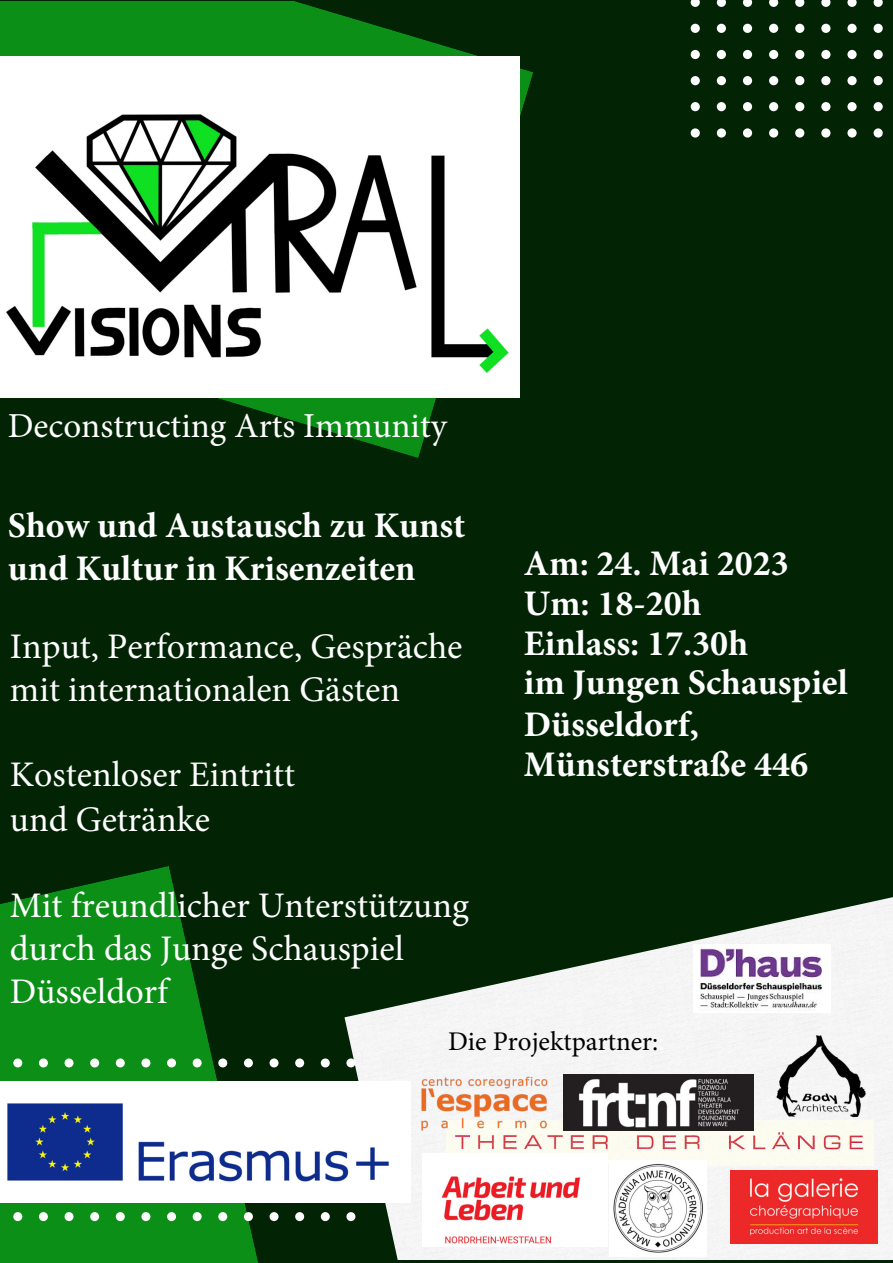
<style>
.page{position:relative;width:893px;height:1263px;background:#022405}
.page>*{position:absolute;margin:0;border:0;box-sizing:border-box;transform-origin:0 0}
.t1{font:36px/43.1px "Minion Pro";color:#fff}
.t2{font:700 36px/40.2px "Minion Pro";color:#fff}
.t3{font:35.1px "Minion Pro";color:#fff}
.t4{font:27px "Minion Pro";color:#000}
.s1{color:#fff}
</style>
<div class="page">
<svg style="left:0;top:1px;width:533px;height:457px"></svg>
<img style="left:344px;top:897px;width:549px;height:362px">
<svg style="left:0;top:866px;width:283px;height:397px;fill:#0c8f17"></svg>
<div style="left:13px;top:1058px;width:9px;height:9px;background:#fff;border-radius:50%"></div>
<div style="left:39px;top:1058px;width:9px;height:9px;background:#fff;border-radius:50%"></div>
<div style="left:65px;top:1058px;width:9px;height:9px;background:#fff;border-radius:50%"></div>
<div style="left:90px;top:1058px;width:9px;height:9px;background:#fff;border-radius:50%"></div>
<div style="left:116px;top:1058px;width:9px;height:9px;background:#fff;border-radius:50%"></div>
<div style="left:141px;top:1058px;width:9px;height:9px;background:#fff;border-radius:50%"></div>
<div style="left:167px;top:1058px;width:9px;height:9px;background:#fff;border-radius:50%"></div>
<div style="left:13px;top:1212px;width:9px;height:9px;background:#fff;border-radius:50%"></div>
<div style="left:39px;top:1212px;width:9px;height:9px;background:#fff;border-radius:50%"></div>
<div style="left:65px;top:1212px;width:9px;height:9px;background:#fff;border-radius:50%"></div>
<div style="left:90px;top:1212px;width:9px;height:9px;background:#fff;border-radius:50%"></div>
<div style="left:116px;top:1212px;width:9px;height:9px;background:#fff;border-radius:50%"></div>
<div style="left:141px;top:1212px;width:9px;height:9px;background:#fff;border-radius:50%"></div>
<div style="left:167px;top:1212px;width:9px;height:9px;background:#fff;border-radius:50%"></div>
<div style="left:193px;top:1058px;width:9px;height:9px;background:#fff;border-radius:50%"></div>
<div style="left:218px;top:1058px;width:9px;height:9px;background:#fff;border-radius:50%"></div>
<div style="left:244px;top:1058px;width:9px;height:9px;background:#fff;border-radius:50%"></div>
<div style="left:269px;top:1058px;width:9px;height:9px;background:#fff;border-radius:50%"></div>
<div style="left:295px;top:1058px;width:9px;height:9px;background:#fff;border-radius:50%"></div>
<div style="left:321px;top:1058px;width:9px;height:9px;background:#fff;border-radius:50%"></div>
<div style="left:346px;top:1058px;width:9px;height:9px;background:#fff;border-radius:50%"></div>
<div style="left:193px;top:1212px;width:9px;height:9px;background:#fff;border-radius:50%"></div>
<div style="left:218px;top:1212px;width:9px;height:9px;background:#fff;border-radius:50%"></div>
<div style="left:244px;top:1212px;width:9px;height:9px;background:#fff;border-radius:50%"></div>
<div style="left:269px;top:1212px;width:9px;height:9px;background:#fff;border-radius:50%"></div>
<div style="left:295px;top:1212px;width:9px;height:9px;background:#fff;border-radius:50%"></div>
<div style="left:321px;top:1212px;width:9px;height:9px;background:#fff;border-radius:50%"></div>
<div style="left:346px;top:1212px;width:9px;height:9px;background:#fff;border-radius:50%"></div>
<svg style="left:690px;top:0;width:10px;height:7px"></svg>
<svg style="left:717px;top:0;width:9px;height:7px"></svg>
<svg style="left:743px;top:0;width:9px;height:7px"></svg>
<svg style="left:769px;top:0;width:9px;height:7px"></svg>
<svg style="left:795px;top:0;width:9px;height:7px"></svg>
<svg style="left:821px;top:0;width:9px;height:7px"></svg>
<svg style="left:847px;top:0;width:9px;height:7px"></svg>
<div style="left:690px;top:24px;width:10px;height:9px;background:#fff;border-radius:50%"></div>
<div style="left:717px;top:24px;width:9px;height:9px;background:#fff;border-radius:50%"></div>
<div style="left:743px;top:24px;width:9px;height:9px;background:#fff;border-radius:50%"></div>
<div style="left:769px;top:24px;width:9px;height:9px;background:#fff;border-radius:50%"></div>
<div style="left:795px;top:24px;width:9px;height:9px;background:#fff;border-radius:50%"></div>
<div style="left:821px;top:24px;width:9px;height:9px;background:#fff;border-radius:50%"></div>
<div style="left:847px;top:24px;width:9px;height:9px;background:#fff;border-radius:50%"></div>
<div style="left:690px;top:50px;width:10px;height:9px;background:#fff;border-radius:50%"></div>
<div style="left:717px;top:50px;width:9px;height:9px;background:#fff;border-radius:50%"></div>
<div style="left:743px;top:50px;width:9px;height:9px;background:#fff;border-radius:50%"></div>
<div style="left:769px;top:50px;width:9px;height:9px;background:#fff;border-radius:50%"></div>
<div style="left:795px;top:50px;width:9px;height:9px;background:#fff;border-radius:50%"></div>
<div style="left:821px;top:50px;width:9px;height:9px;background:#fff;border-radius:50%"></div>
<div style="left:847px;top:50px;width:9px;height:9px;background:#fff;border-radius:50%"></div>
<div style="left:690px;top:76px;width:10px;height:9px;background:#fff;border-radius:50%"></div>
<div style="left:717px;top:76px;width:9px;height:9px;background:#fff;border-radius:50%"></div>
<div style="left:743px;top:76px;width:9px;height:9px;background:#fff;border-radius:50%"></div>
<div style="left:769px;top:76px;width:9px;height:9px;background:#fff;border-radius:50%"></div>
<div style="left:795px;top:76px;width:9px;height:9px;background:#fff;border-radius:50%"></div>
<div style="left:821px;top:76px;width:9px;height:9px;background:#fff;border-radius:50%"></div>
<div style="left:847px;top:76px;width:9px;height:9px;background:#fff;border-radius:50%"></div>
<div style="left:690px;top:102px;width:10px;height:9px;background:#fff;border-radius:50%"></div>
<div style="left:717px;top:102px;width:9px;height:9px;background:#fff;border-radius:50%"></div>
<div style="left:743px;top:102px;width:9px;height:9px;background:#fff;border-radius:50%"></div>
<div style="left:769px;top:102px;width:9px;height:9px;background:#fff;border-radius:50%"></div>
<div style="left:795px;top:102px;width:9px;height:9px;background:#fff;border-radius:50%"></div>
<div style="left:821px;top:102px;width:9px;height:9px;background:#fff;border-radius:50%"></div>
<div style="left:847px;top:102px;width:9px;height:9px;background:#fff;border-radius:50%"></div>
<svg style="left:690px;top:128px;width:10px;height:10px"></svg>
<div style="left:717px;top:128px;width:9px;height:10px;background:#fff;border-radius:50%"></div>
<div style="left:743px;top:128px;width:9px;height:10px;background:#fff;border-radius:50%"></div>
<div style="left:769px;top:128px;width:9px;height:10px;background:#fff;border-radius:50%"></div>
<div style="left:795px;top:128px;width:9px;height:10px;background:#fff;border-radius:50%"></div>
<div style="left:821px;top:128px;width:9px;height:10px;background:#fff;border-radius:50%"></div>
<div style="left:847px;top:128px;width:9px;height:10px;background:#fff;border-radius:50%"></div>
<svg style="left:873px;top:0;width:9px;height:7px"></svg>
<div style="left:873px;top:24px;width:9px;height:9px;background:#fff;border-radius:50%"></div>
<div style="left:873px;top:50px;width:9px;height:9px;background:#fff;border-radius:50%"></div>
<div style="left:873px;top:76px;width:9px;height:9px;background:#fff;border-radius:50%"></div>
<div style="left:873px;top:102px;width:9px;height:9px;background:#fff;border-radius:50%"></div>
<div style="left:873px;top:128px;width:9px;height:10px;background:#fff;border-radius:50%"></div>
<img style="left:0;top:56px;width:519px;height:342px">
<img style="left:447px;top:1121px;width:426px;height:45px">
<img style="left:420px;top:1076px;width:129px;height:56px">
<img style="left:730px;top:1170px;width:148px;height:73px">
<img style="left:423px;top:1153px;width:185px;height:93px">
<img style="left:610px;top:1161px;width:96px;height:96px">
<img style="left:765px;top:1021px;width:111px;height:110px">
<img style="left:564px;top:1074px;width:189px;height:56px">
<img style="left:0;top:1081px;width:410px;height:121px">
<img style="left:694px;top:944px;width:136px;height:69px">
<p class="t3" style="left:8px;top:402px;width:440px">Deconstructing Arts Immunity</p>
<p class="t2" style="left:8px;top:503px;width:459px;line-height:43.4px">Show und Austausch zu Kunst und Kultur in Krisenzeiten</p>
<p class="t1" style="left:10px;top:625px;width:454px;line-height:42.7px">Input, Performance, Gespräche mit internationalen Gästen</p>
<p class="t1" style="left:10px;top:752px;width:287px;line-height:45.2px">Kostenloser Eintritt und Getränke</p>
<p class="t2" style="left:524px;top:543px;width:325px">Am: 24. Mai 2023<br>Um: 18-20h<br>Einlass: 17.30h<br>im Jungen Schauspiel<br>Düsseldorf,<br>Münsterstraße 446</p>
<p class="t1" style="left:10px;top:884px;width:460px">Mit freundlicher Unterstützung durch das Junge Schauspiel<br>Düsseldorf</p>
<p class="t4" style="left:448px;top:1023px;width:218px">Die Projektpartner:<span class="s1">:</span></p>
</div>
